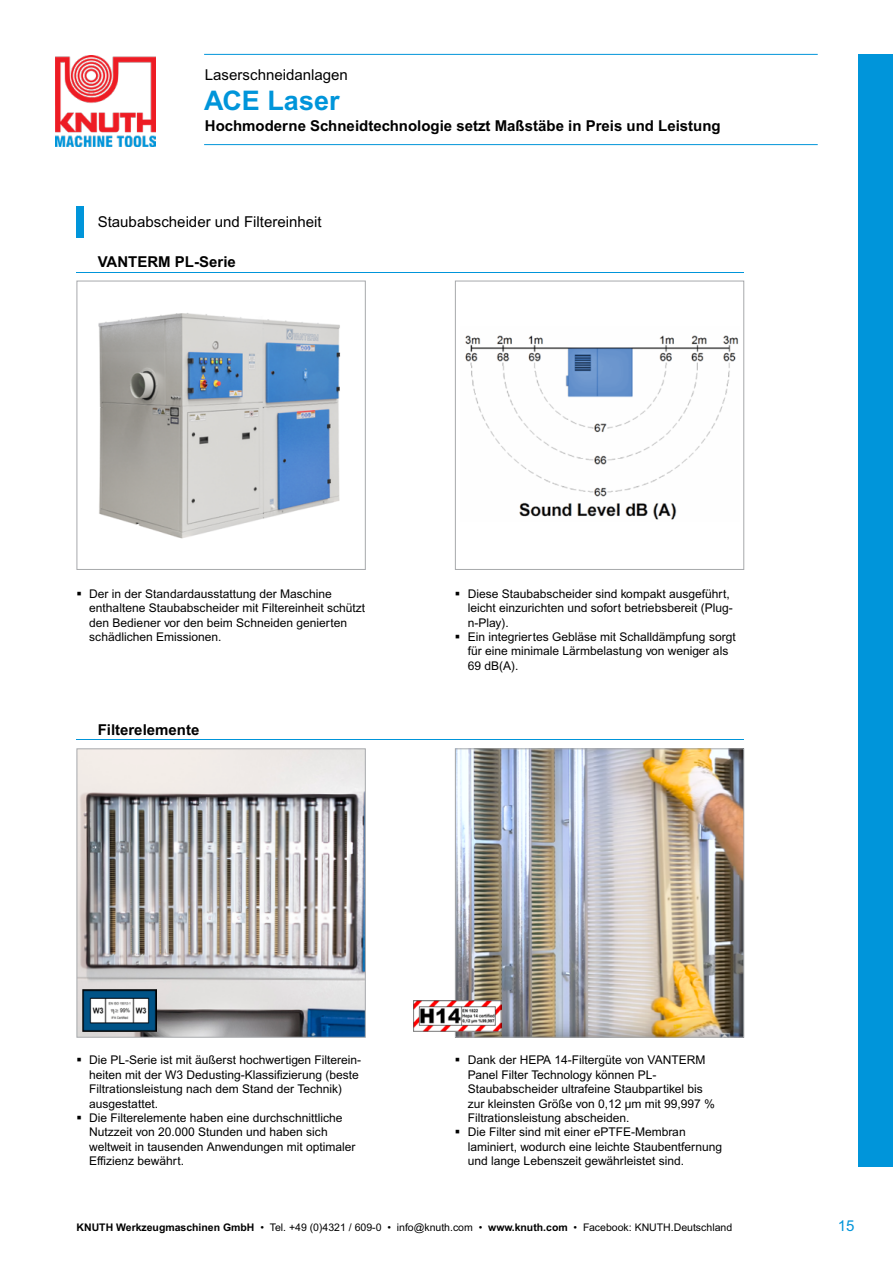
<style>
.page{position:relative;width:893px;height:1263px;background:#fff}
.page>*{position:absolute;margin:0;border:0;box-sizing:border-box;transform-origin:0 0}
.t1{font:700 27px "Arial MT Pro";color:#0095da}
.t2{font:700 15px "Arial MT Pro";color:#000}
.t3{font:15px "Arial MT Pro";color:#000}
.t4{font:15px "Arial MT Pro";color:#0095da}
.t5{font:12px/14.4px "Arial MT Pro";color:#000}
.t6{font:10.5px "Arial MT Pro";color:#000}
.s1{font-weight:700}
</style>
<div class="page">
<img style="left:98px;top:313px;width:243px;height:226px">
<div style="left:77px;top:281px;width:289px;height:289px;border:1px solid #a7a9ac"></div>
<img style="left:465px;top:335px;width:274px;height:185px">
<div style="left:455px;top:281px;width:289px;height:289px;border:1px solid #a7a9ac"></div>
<img style="left:79px;top:750px;width:285px;height:285px">
<div style="left:77px;top:748px;width:289px;height:289px;border:1px solid #a7a9ac"></div>
<img style="left:457px;top:750px;width:285px;height:285px">
<div style="left:455px;top:748px;width:289px;height:289px;border:1px solid #a7a9ac"></div>
<img style="left:56px;top:55px;width:99px;height:91px">
<div style="left:77px;top:206px;width:7px;height:31px;background:#0095da"></div>
<div style="left:859px;top:54px;width:34px;height:1112px;background:#0095da"></div>
<hr style="left:204px;top:54px;width:614px;height:1px;background:#0095da">
<hr style="left:204px;top:144px;width:614px;height:1px;background:#0095da">
<hr style="left:77px;top:740px;width:667px;height:1px;background:#0095da">
<img style="left:82px;top:989px;width:74px;height:42px">
<img style="left:414px;top:1000px;width:88px;height:31px">
<hr style="left:77px;top:272px;width:667px;height:1px;background:#0095da">
<p class="t3" style="left:205px;top:66px;width:144px">Laserschneidanlagen</p>
<p class="t2" style="left:205px;top:117px;width:517px">Hochmoderne Schneidtechnologie setzt Maßstäbe in Preis und Leistung</p>
<h1 class="t1" style="left:204px;top:84px;width:137px">ACE Laser</h1>
<p class="t3" style="left:98px;top:213px;width:225px">Staubabscheider und Filtereinheit</p>
<p class="t2" style="left:98px;top:253px;width:140px">VANTERM PL-Serie</p>
<p class="t5" style="left:89px;top:587px;width:277px">Der in der Standardausstattung der Maschine enthaltene Staubabscheider mit Filtereinheit schützt den Bediener vor den beim Schneiden genierten schädlichen Emissionen.</p>
<p class="t5" style="left:468px;top:587px;width:269px">Diese Staubabscheider sind kompakt ausgeführt, leicht einzurichten und sofort betriebsbereit (Plug&shy;n-Play).<br>Ein integriertes Gebläse mit Schalldämpfung sorgt für eine minimale Lärmbelastung von weniger als 69 dB(A).</p>
<p class="t2" style="left:98px;top:721px;width:103px">Filterelemente</p>
<p class="t5" style="left:89px;top:1053px;width:274px">Die PL-Serie ist mit äußerst hochwertigen Filterein&shy;heiten mit der W3 Dedusting-Klassifizierung (beste Filtrationsleistung nach dem Stand der Technik) ausgestattet.<br>Die Filterelemente haben eine durchschnittliche Nutzzeit von 20.000 Stunden und haben sich weltweit in tausenden Anwendungen mit optimaler Effizienz bewährt.</p>
<p class="t5" style="left:468px;top:1053px;width:256px">Dank der HEPA 14-Filtergüte von VANTERM Panel Filter Technology können PL-Staubabscheider ultrafeine Staubpartikel bis zur kleinsten Größe von 0,12 µm mit 99,997 % Filtrationsleistung abscheiden.<br>Die Filter sind mit einer ePTFE-Membran laminiert, wodurch eine leichte Staubentfernung und lange Lebenszeit gewährleistet sind.</p>
<p class="t6" style="left:77px;top:1222px;width:657px"><span class="s1">KNUTH Werkzeugmaschinen GmbH</span> • Tel. +49 (0)4321 / 609-0 • info@knuth.com • <span class="s1">www.knuth.com</span> • Facebook: KNUTH.Deutschland</p>
<p class="t4" style="left:838px;top:1217px;width:18px">15</p>
</div>
